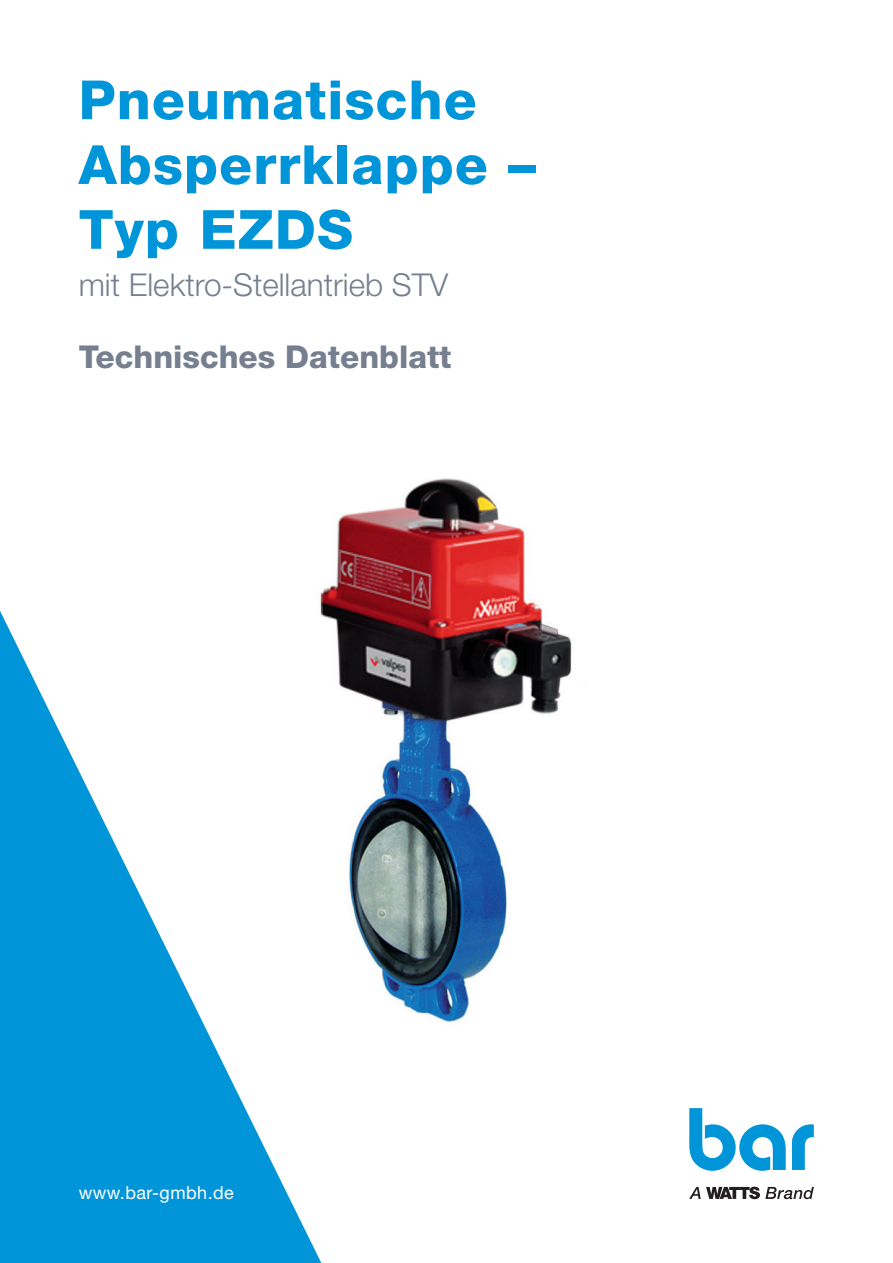
<style>
.page{position:relative;width:893px;height:1263px;background:#fff}
.page>*{position:absolute;margin:0;border:0;box-sizing:border-box;transform-origin:0 0}
.t1{font:800 54px/64.8px "Helvetica Neue LT Std";letter-spacing:.02em;color:#0095d9}
.t2{font:300 31.5px "Helvetica Neue LT Std";color:#757f8f}
.t3{font:800 31.5px "Helvetica Neue LT Std";color:#757f8f}
.t4{font:18px "Helvetica Neue LT Std";letter-spacing:.025em;color:#fff}
</style>
<div class="page">
<svg style="left:0;top:611px;width:321px;height:652px;fill:#0095d9"></svg>
<svg style="left:689px;top:1108px;width:97px;height:63px"></svg>
<svg style="left:792px;top:1124px;width:22px;height:46px"></svg>
<svg style="left:689px;top:1186px;width:125px;height:13px"></svg>
<img style="left:307px;top:478px;width:265px;height:547px">
<p class="t1" style="left:79px;top:67px;width:458px">Pneumatische<br>Absperrklappe –<br>Typ EZDS</p>
<p class="t2" style="left:79px;top:265px;width:371px">mit Elektro-Stellantrieb STV</p>
<p class="t3" style="left:79px;top:338px;width:374px">Technisches Datenblatt</p>
<p class="t4" style="left:79px;top:1182px;width:157px">www.bar-gmbh.de</p>
</div>
